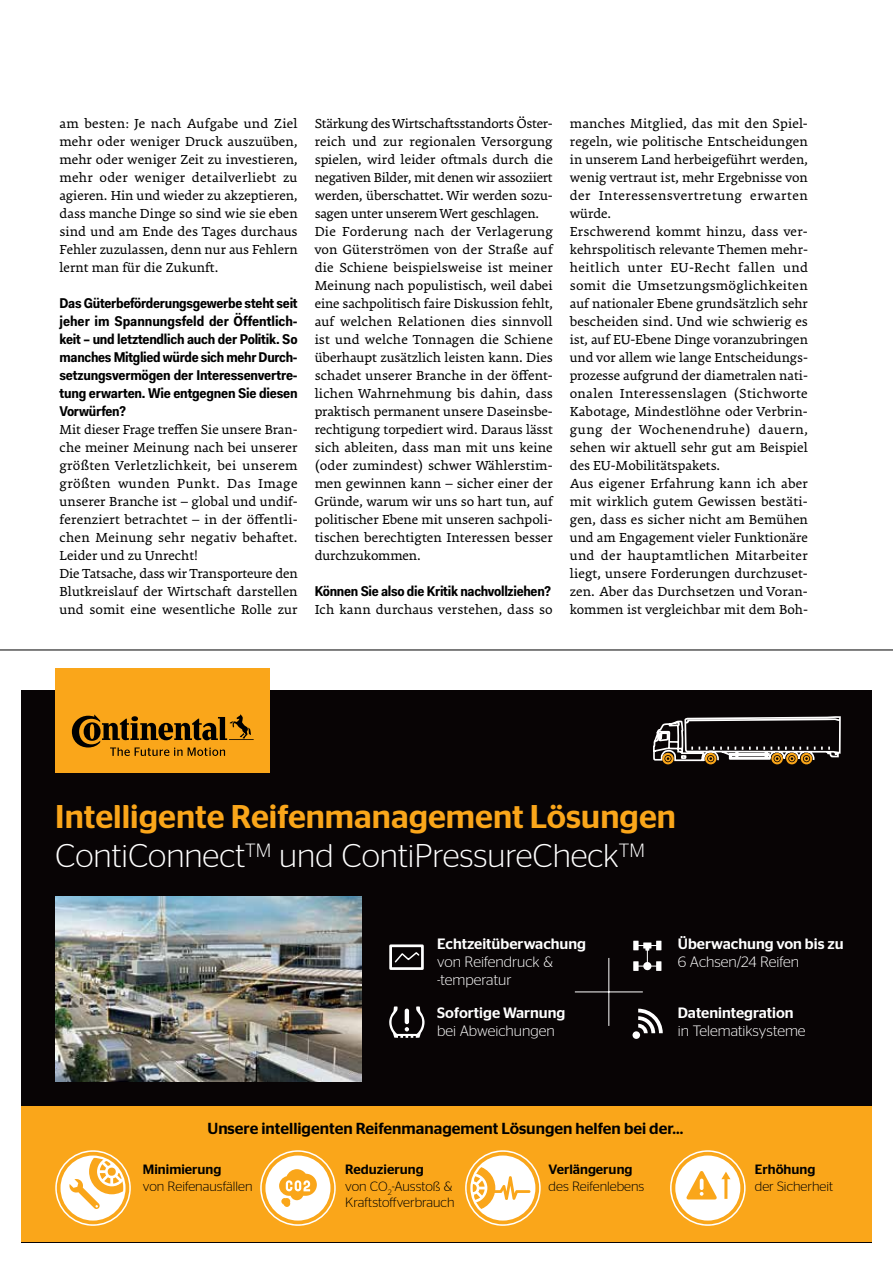
<style>
.page{position:relative;width:893px;height:1263px;background:#fff}
.page>*{position:absolute;margin:0;border:0;box-sizing:border-box;transform-origin:0 0}
.t1{font:500 32.85px/39.5px "Stag Sans";color:#faa61a}
.t2{font:500 16.05px "Stag Sans";color:#000}
.t3{font:300 15px/18px "Stag Sans";color:#fff}
.t4{font:500 15px "Stag Sans";color:#fff}
.t5{font:14.25px/18px "Premiera";color:#000}
.t6{font:700 14.25px/18px "Fakt Sm Con Pro";letter-spacing:-.02em;color:#000;text-align:justify}
.t7{font:300 13.5px/16.2px "Stag Sans";color:#000}
.t8{font:500 13.5px "Stag Sans";color:#000}
.s1{font-weight:300;color:#fff}
.s2{font-weight:500}
</style>
<div class="page">
<div style="left:21px;top:690px;width:851px;height:552px;background:#080405"></div>
<hr style="left:608px;top:958px;width:1px;height:68px;background:#fff">
<hr style="left:575px;top:991px;width:68px;height:1px;background:#fff">
<div style="left:21px;top:1106px;width:851px;height:136px;background:#faa61a"></div>
<svg style="left:389px;top:1006px;width:36px;height:32px"></svg>
<svg style="left:55px;top:1150px;width:76px;height:76px"></svg>
<svg style="left:57px;top:1152px;width:72px;height:72px"></svg>
<svg style="left:670px;top:1150px;width:76px;height:76px"></svg>
<svg style="left:672px;top:1152px;width:72px;height:72px"></svg>
<svg style="left:465px;top:1150px;width:76px;height:76px"></svg>
<svg style="left:467px;top:1152px;width:72px;height:72px"></svg>
<svg style="left:260px;top:1150px;width:76px;height:76px"></svg>
<svg style="left:262px;top:1152px;width:72px;height:72px"></svg>
<svg style="left:633px;top:941px;width:28px;height:30px"></svg>
<svg style="left:653px;top:716px;width:188px;height:48px"></svg>
<div style="left:632px;top:1031px;width:8px;height:8px;background:#fff;border-radius:50%"></div>
<svg style="left:638px;top:1009px;width:25px;height:24px"></svg>
<img style="left:55px;top:897px;width:306px;height:184px">
<div style="left:389px;top:944px;width:35px;height:26px;border:3px solid #fff"></div>
<svg style="left:394px;top:951px;width:27px;height:13px"></svg>
<div style="left:55px;top:668px;width:215px;height:104px;background:#faa61a"></div>
<svg style="left:72px;top:714px;width:182px;height:42px"></svg>
<hr style="left:0;top:650px;width:893px;height:1px;background:#000">
<p class="t5" style="left:60px;top:115px;width:240px;text-align:justify">am besten: Je nach Aufgabe und Ziel mehr oder weniger Druck auszuüben, mehr oder weniger Zeit zu investieren, mehr oder weniger detailverliebt zu agieren. Hin und wieder zu akzeptieren, dass manche Dinge so sind wie sie eben sind und am Ende des Tages durchaus Fehler zuzulassen, denn nur aus Fehlern lernt man für die Zukunft.</p>
<p class="t6" style="left:60px;top:294px;width:240px">Das Güterbeförderungsgewerbe steht seit jeher im Spannungsfeld der Öffentlich&shy;keit – und letztendlich auch der Politik. So manches Mitglied würde sich mehr Durch&shy;setzungsvermögen der Interessenvertre&shy;tung erwarten. Wie entgegnen Sie diesen Vorwürfen?</p>
<p class="t5" style="left:60px;top:421px;width:240px">Mit dieser Frage treffen Sie unsere Bran&shy;che meiner Meinung nach bei unserer größten Verletzlichkeit, bei unserem größten wunden Punkt. Das Image unserer Branche ist – global und undif&shy;ferenziert betrachtet – in der öffentli&shy;chen Meinung sehr negativ behaftet.<br>Leider und zu Unrecht!<br>Die Tatsache, dass wir Transporteure den Blutkreislauf der Wirtschaft darstellen und somit eine wesentliche Rolle zur</p>
<p class="t5" style="left:315px;top:115px;width:240px">Stärkung des Wirtschaftsstandorts Öster&shy;reich und zur regionalen Versorgung spielen, wird leider oftmals durch die negativen Bilder, mit denen wir assoziiert werden, überschattet. Wir werden sozu&shy;sagen unter unserem Wert geschlagen.<br>Die Forderung nach der Verlagerung von Güterströmen von der Straße auf die Schiene beispielsweise ist meiner Meinung nach populistisch, weil dabei eine sachpolitisch faire Diskussion fehlt, auf welchen Relationen dies sinnvoll ist und welche Tonnagen die Schiene überhaupt zusätzlich leisten kann. Dies schadet unserer Branche in der öffent&shy;lichen Wahrnehmung bis dahin, dass praktisch permanent unsere Daseinsbe&shy;rechtigung torpediert wird. Daraus lässt sich ableiten, dass man mit uns keine (oder zumindest) schwer Wählerstim&shy;men gewinnen kann – sicher einer der Gründe, warum wir uns so hart tun, auf politischer Ebene mit unseren sachpoli&shy;tischen berechtigten Interessen besser durchzukommen.</p>
<p class="t6" style="left:315px;top:582px;width:238px">Können Sie also die Kritik nachvollziehen?</p>
<p class="t5" style="left:315px;top:601px;width:239px">Ich kann durchaus verstehen, dass so</p>
<p class="t5" style="left:570px;top:115px;width:240px">manches Mitglied, das mit den Spiel&shy;regeln, wie politische Entscheidungen in unserem Land herbeigeführt werden, wenig vertraut ist, mehr Ergebnisse von der Interessensvertretung erwarten würde.<br>Erschwerend kommt hinzu, dass ver&shy;kehrspolitisch relevante Themen mehr&shy;heitlich unter EU-Recht fallen und somit die Umsetzungsmöglichkeiten auf nationaler Ebene grundsätzlich sehr bescheiden sind. Und wie schwierig es ist, auf EU-Ebene Dinge voranzubringen und vor allem wie lange Entscheidungs&shy;prozesse aufgrund der diametralen nati&shy;onalen Interessenslagen (Stichworte Kabotage, Mindestlöhne oder Verbrin&shy;gung der Wochenendruhe) dauern, sehen wir aktuell sehr gut am Beispiel des EU-Mobilitätspakets.<br>Aus eigener Erfahrung kann ich aber mit wirklich gutem Gewissen bestäti&shy;gen, dass es sicher nicht am Bemühen und am Engagement vieler Funktionäre und der hauptamtlichen Mitarbeiter liegt, unsere Forderungen durchzuset&shy;zen. Aber das Durchsetzen und Voran&shy;kommen ist vergleichbar mit dem Boh-</p>
<h1 class="t1" style="left:55px;top:797px;width:622px">Intelligente Reifenmanagement Lösungen<br><span class="s1">ContiConnect</span><sup>TM</sup> <span class="s1">und ContiPressureCheck</span><sup>TM</sup></h1>
<p class="t4" style="left:437px;top:935px;width:150px">Echtzeitüberwachung</p>
<p class="t3" style="left:437px;top:953px;width:117px">von Reifendruck &amp; -temperatur</p>
<p class="t4" style="left:437px;top:1004px;width:130px">Sofortige Warnung</p>
<p class="t3" style="left:437px;top:1021px;width:119px">bei Abweichungen</p>
<p class="t4" style="left:678px;top:935px;width:167px">Überwachung von bis zu</p>
<p class="t3" style="left:678px;top:953px;width:123px">6 Achsen/24 Reifen</p>
<p class="t4" style="left:678px;top:1004px;width:117px">Datenintegration</p>
<p class="t3" style="left:678px;top:1021px;width:129px">in Telematiksysteme</p>
<p class="t2" style="left:207px;top:1119px;width:477px">Unsere intelligenten Reifenmanagement Lösungen helfen bei der...</p>
<p class="t8" style="left:143px;top:1162px;width:80px">Minimierung</p>
<p class="t7" style="left:143px;top:1177px;width:111px">von Reifenausfällen</p>
<p class="t7" style="left:345px;top:1161px;width:111px"><span class="s2">Reduzierung<br></span>von CO<sub>2</sub>-Ausstoß &amp;<br>Kraftstoffverbrauch</p>
<p class="t8" style="left:549px;top:1162px;width:85px">Verlängerung</p>
<p class="t7" style="left:549px;top:1177px;width:97px">des Reifenlebens</p>
<p class="t8" style="left:755px;top:1162px;width:62px">Erhöhung</p>
<p class="t7" style="left:755px;top:1177px;width:80px">der Sicherheit</p>
</div>
